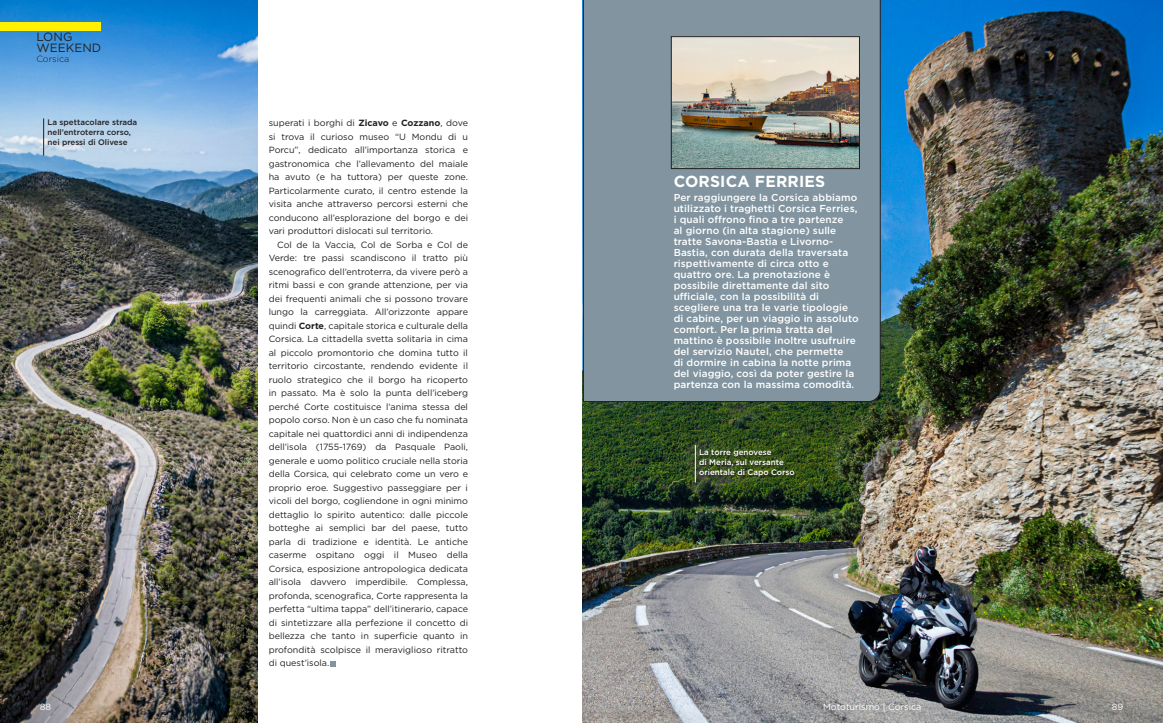
<style>
.page{position:relative;width:1163px;height:723px;background:#fff}
.page>*{position:absolute;margin:0;border:0;box-sizing:border-box;transform-origin:0 0}
.t1{font:700 16px "Gotham";letter-spacing:.01em;color:#fff}
.t2{font:12px "Gotham";color:#231f20}
.t3{font:500 10px/11px "Gotham";letter-spacing:.01em;color:#fff}
.MT_Body{font:9px/13.5px "Gotham";color:#231f20;text-align:justify}
.t4{font:9px "Gotham";color:#fff}
.t5{font:300 9px "Gotham";color:#231f20}
.MT_Body-2{font:500 8px/10px "Gotham";color:#231f20}
.MT_Body-3{font:500 8px/10px "Gotham";color:#fff}
.s1{font-weight:700}
</style>
<div class="page">
<img style="left:583px;top:0;width:579px;height:723px">
<img style="left:0;top:0;width:257px;height:723px">
<svg style="left:582px;top:0;width:299px;height:402px;background:#7d919c"></svg>
<img style="left:672px;top:38px;width:185px;height:129px">
<div style="left:670px;top:36px;width:189px;height:133px;border:1px solid #231f20"></div>
<hr style="left:43px;top:118px;width:1px;height:38px;background:#231f20">
<hr style="left:694px;top:445px;width:1px;height:37px;background:#fff">
<div style="left:699px;top:449px;width:97px;height:30px;background:#231f20;opacity:.75"></div>
<svg style="left:330px;top:661px;width:6px;height:5px"></svg>
<div style="left:0;top:22px;width:100px;height:8px;background:#fff101"></div>
<p class="t2" style="left:36px;top:30px;width:38px">LONG</p>
<p class="t2" style="left:36px;top:40px;width:66px">WEEKEND</p>
<p class="t5" style="left:36px;top:53px;width:34px">Corsica</p>
<p class="MT_Body-2" style="left:48px;top:117px;width:91px">La spettacolare strada nell’entroterra corso, nei pressi di Olivese</p>
<p class="MT_Body" style="left:269px;top:116px;width:201px">superati i borghi di <span class="s1">Zicavo</span> e <span class="s1">Cozzano</span>, dove si trova il curioso museo “U Mondu di u Porcu”, dedicato all’importanza storica e gastronomica che l’allevamento del maiale ha avuto (e ha tuttora) per queste zone.<br>Particolarmente curato, il centro estende la visita anche attraverso percorsi esterni che conducono all’esplorazione del borgo e dei vari produttori dislocati sul territorio.</p>
<p class="MT_Body" style="left:269px;top:238px;width:201px;text-indent:9px">Col de la Vaccia, Col de Sorba e Col de Verde: tre passi scandiscono il tratto più scenografico dell’entroterra, da vivere però a ritmi bassi e con grande attenzione, per via dei frequenti animali che si possono trovare lungo la carreggiata. All’orizzonte appare quindi <span class="s1">Corte</span>, capitale storica e culturale della Corsica. La cittadella svetta solitaria in cima al piccolo promontorio che domina tutto il territorio circostante, rendendo evidente il ruolo strategico che il borgo ha ricoperto in passato. Ma è solo la punta dell’iceberg perché Corte costituisce l’anima stessa del popolo corso. Non è un caso che fu nominata capitale nei quattordici anni di indipendenza dell’isola (1755-1769) da Pasquale Paoli, generale e uomo politico cruciale nella storia della Corsica, qui celebrato come un vero e proprio eroe. Suggestivo passeggiare per i vicoli del borgo, cogliendone in ogni minimo dettaglio lo spirito autentico: dalle piccole botteghe ai semplici bar del paese, tutto parla di tradizione e identità. Le antiche caserme ospitano oggi il Museo della Corsica, esposizione antropologica dedicata all’isola davvero imperdibile. Complessa, profonda, scenografica, Corte rappresenta la perfetta “ultima tappa” dell’itinerario, capace di sintetizzare alla perfezione il concetto di bellezza che tanto in superficie quanto in profondità scolpisce il meraviglioso ritratto di quest’isola.</p>
<p class="t1" style="left:673px;top:172px;width:153px">CORSICA FERRIES</p>
<p class="t3" style="left:673px;top:192px;width:186px">Per raggiungere la Corsica abbiamo utilizzato i traghetti Corsica Ferries, i quali offrono fino a tre partenze<br>al giorno (in alta stagione) sulle tratte Savona-Bastia e Livorno-Bastia, con durata della traversata rispettivamente di circa otto e quattro ore. La prenotazione è possibile direttamente dal sito ufficiale, con la possibilità di scegliere una tra le varie tipologie di cabine, per un viaggio in assoluto comfort. Per la prima tratta del mattino è possibile inoltre usufruire del servizio Nautel, che permette<br>di dormire in cabina la notte prima del viaggio, così da poter gestire la partenza con la massima comodità.</p>
<p class="MT_Body-3" style="left:699px;top:447px;width:74px">La torre genovese</p>
<p class="MT_Body-3" style="left:699px;top:457px;width:97px">di Meria, sul versante orientale di Capo Corso</p>
<p class="t4" style="left:822px;top:701px;width:100px">Mototurismo | Corsica</p>
<p class="t4" style="left:40px;top:701px;width:13px">88</p>
<p class="t4" style="left:1111px;top:701px;width:13px">89</p>
</div>
